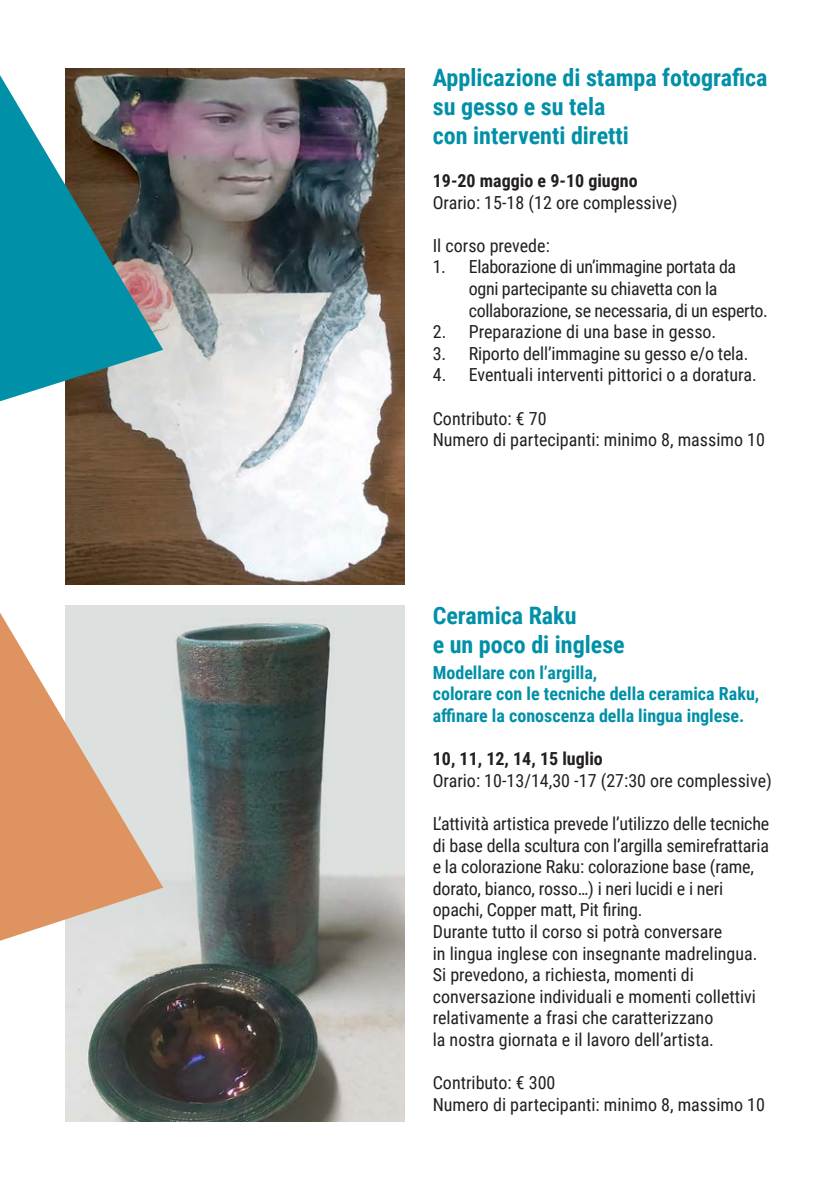
<style>
.page{position:relative;width:840px;height:1191px;background:#fff}
.page>*{position:absolute;margin:0;border:0;box-sizing:border-box;transform-origin:0 0}
.t1{font:700 24px/28.8px "Roboto Condensed";color:#0090a7}
.t2{font:18px/21.6px "Roboto Condensed";color:#231f20}
.t3{font:18px/21.6px "Roboto Condensed";letter-spacing:-.02em;color:#231f20}
.t4{font:700 18px/21.6px "Roboto Condensed";color:#0090a7}
.t5{font:700 18px "Roboto Condensed";color:#231f20}
</style>
<div class="page">
<img style="left:65px;top:68px;width:339px;height:516px">
<img style="left:65px;top:606px;width:339px;height:516px">
<svg style="left:0;top:75px;width:163px;height:326px;background:#41848e"></svg>
<svg style="left:0;top:612px;width:163px;height:328px;background:#e0bba1"></svg>
<h1 class="t1" style="left:432px;top:62px;width:336px">Applicazione di stampa fotografica su gesso e su tela<br>con interventi diretti</h1>
<p class="t5" style="left:432px;top:168px;width:206px">19-20 maggio e 9-10 giugno</p>
<p class="t2" style="left:432px;top:191px;width:246px">Orario: 15-18 (12 ore complessive)</p>
<p class="t2" style="left:432px;top:234px;width:118px">Il corso prevede:</p>
<p class="t3" style="left:468px;top:255px;width:300px;text-indent:-36px">1. Elaborazione di un’immagine portata da ogni partecipante su chiavetta con la collaborazione, se necessaria, di un esperto.</p>
<p class="t2" style="left:432px;top:320px;width:285px">2. Preparazione di una base in gesso.</p>
<p class="t2" style="left:432px;top:342px;width:317px">3. Riporto dell’immagine su gesso e/o tela.</p>
<p class="t2" style="left:432px;top:363px;width:325px">4. Eventuali interventi pittorici o a doratura.</p>
<p class="t2" style="left:432px;top:407px;width:333px">Contributo: € 70<br>Numero di partecipanti: minimo 8, massimo 10</p>
<h1 class="t1" style="left:432px;top:600px;width:193px">Ceramica Raku<br>e un poco di inglese</h1>
<p class="t4" style="left:432px;top:661px;width:328px">Modellare con l’argilla,<br>colorare con le tecniche della ceramica Raku, affinare la conoscenza della lingua inglese.</p>
<p class="t5" style="left:432px;top:746px;width:171px">10, 11, 12, 14, 15 luglio</p>
<p class="t2" style="left:432px;top:769px;width:340px">Orario: 10-13/14,30 -17 (27:30 ore complessive)</p>
<p class="t2" style="left:432px;top:812px;width:338px">L’attività artistica prevede l’utilizzo delle tecniche di base della scultura con l’argilla semirefrattaria e la colorazione Raku: colorazione base (rame, dorato, bianco, rosso…) i neri lucidi e i neri opachi, Copper matt, Pit firing.<br>Durante tutto il corso si potrà conversare<br>in lingua inglese con insegnante madrelingua.<br>Si prevedono, a richiesta, momenti di conversazione individuali e momenti collettivi relativamente a frasi che caratterizzano<br>la nostra giornata e il lavoro dell’artista.</p>
<p class="t2" style="left:432px;top:1071px;width:333px">Contributo: € 300<br>Numero di partecipanti: minimo 8, massimo 10</p>
</div>
